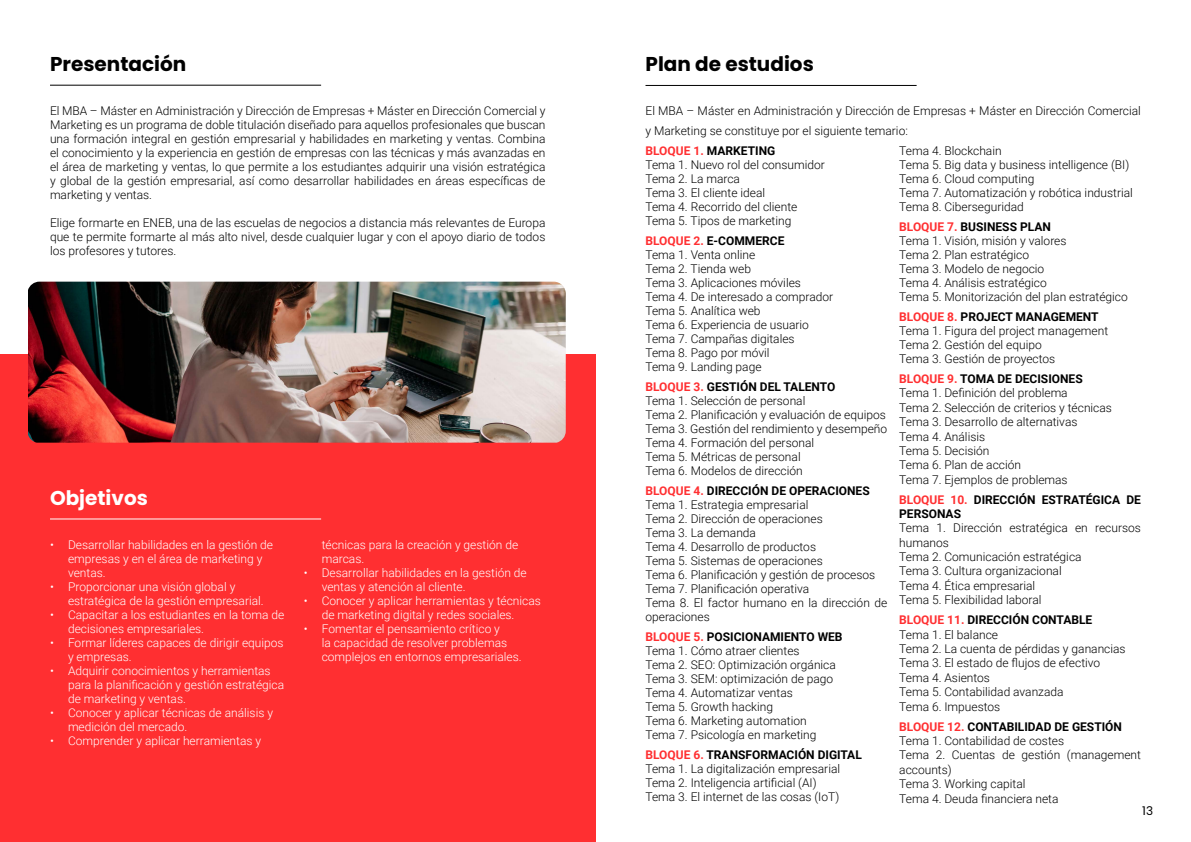
<style>
.page{position:relative;width:1191px;height:842px;background:#fff}
.page>*{position:absolute;margin:0;border:0;box-sizing:border-box;transform-origin:0 0}
.t1{font:700 20px "Poppins";color:#000}
.t2{font:700 20px "Poppins";color:#fff}
.t3{font:300 12px/14px "Roboto";color:#000}
.t4{font:300 12px/14px "Roboto";color:#fff}
.t5{font:700 12px/14px "Roboto";color:#000}
.t6{font:12px "Poppins";color:#000}
.s1{font-weight:700;color:#ff2f31}
.s2{font-weight:700}
.s3{color:#ff2f31}
</style>
<div class="page">
<hr style="left:645px;top:85px;width:271px;height:1px;background:#000">
<div style="left:0;top:355px;width:596px;height:487px;background:#ff2f31"></div>
<hr style="left:50px;top:85px;width:271px;height:1px;background:#000">
<hr style="left:50px;top:518px;width:271px;height:1px;background:#fff">
<img style="left:28px;top:282px;width:538px;height:161px">
<h1 class="t1" style="left:50px;top:52px;width:138px">Presentación</h1>
<p class="t3" style="left:50px;top:103px;width:497px;text-align:justify">El MBA – Máster en Administración y Dirección de Empresas + Máster en Dirección Comercial y Marketing es un programa de doble titulación diseñado para aquellos profesionales que buscan una formación integral en gestión empresarial y habilidades en marketing y ventas. Combina el conocimiento y la experiencia en gestión de empresas con las técnicas y más avanzadas en el área de marketing y ventas, lo que permite a los estudiantes adquirir una visión estratégica y global de la gestión empresarial, así como desarrollar habilidades en áreas específicas de marketing y ventas.</p>
<p class="t3" style="left:50px;top:215px;width:497px;text-align:justify">Elige formarte en ENEB, una de las escuelas de negocios a distancia más relevantes de Europa que te permite formarte al más alto nivel, desde cualquier lugar y con el apoyo diario de todos los profesores y tutores.</p>
<h1 class="t2" style="left:50px;top:486px;width:99px">Objetivos</h1>
<p class="t4" style="left:68px;top:537px;width:207px;text-indent:-18px">• Desarrollar habilidades en la gestión de empresas y en el área de marketing y ventas.</p>
<p class="t4" style="left:68px;top:579px;width:197px;text-indent:-18px">• Proporcionar una visión global y estratégica de la gestión empresarial.</p>
<p class="t4" style="left:68px;top:607px;width:218px;text-indent:-18px">• Capacitar a los estudiantes en la toma de decisiones empresariales.</p>
<p class="t4" style="left:68px;top:635px;width:217px;text-indent:-18px">• Formar líderes capaces de dirigir equipos y empresas.</p>
<p class="t4" style="left:68px;top:663px;width:218px;text-indent:-18px">• Adquirir conocimientos y herramientas para la planificación y gestión estratégica de marketing y ventas.</p>
<p class="t4" style="left:68px;top:705px;width:206px;text-indent:-18px">• Conocer y aplicar técnicas de análisis y medición del mercado.</p>
<p class="t4" style="left:50px;top:733px;width:213px">• Comprender y aplicar herramientas y</p>
<p class="t4" style="left:322px;top:537px;width:198px">técnicas para la creación y gestión de marcas.</p>
<p class="t4" style="left:322px;top:565px;width:207px;text-indent:-18px">• Desarrollar habilidades en la gestión de ventas y atención al cliente.</p>
<p class="t4" style="left:322px;top:593px;width:221px;text-indent:-18px">• Conocer y aplicar herramientas y técnicas de marketing digital y redes sociales.</p>
<p class="t4" style="left:322px;top:621px;width:201px;text-indent:-18px">• Fomentar el pensamiento crítico y<br>la capacidad de resolver problemas complejos en entornos empresariales.</p>
<h1 class="t1" style="left:645px;top:52px;width:170px">Plan de estudios</h1>
<p class="t3" style="left:645px;top:101px;width:497px;line-height:19.7px">El MBA – Máster en Administración y Dirección de Empresas + Máster en Dirección Comercial y Marketing se constituye por el siguiente temario:<br><span class="s1">BLOQUE 1.</span> <span class="s2">MARKETING</span></p>
<p class="t3" style="left:645px;top:157px;width:181px">Tema 1. Nuevo rol del consumidor<br>Tema 2. La marca<br>Tema 3. El cliente ideal<br>Tema 4. Recorrido del cliente<br>Tema 5. Tipos de marketing</p>
<p class="t3" style="left:645px;top:233px;width:189px"><span class="s1">BLOQUE 2.</span> <span class="s2">E-COMMERCE<br></span>Tema 1. Venta online<br>Tema 2. Tienda web<br>Tema 3. Aplicaciones móviles<br>Tema 4. De interesado a comprador<br>Tema 5. Analítica web<br>Tema 6. Experiencia de usuario<br>Tema 7. Campañas digitales<br>Tema 8. Pago por móvil<br>Tema 9. Landing page</p>
<p class="t3" style="left:645px;top:379px;width:243px"><span class="s1">BLOQUE 3.</span> <span class="s2">GESTIÓN DEL TALENTO<br></span>Tema 1. Selección de personal<br>Tema 2. Planificación y evaluación de equipos Tema 3. Gestión del rendimiento y desempeño Tema 4. Formación del personal<br>Tema 5. Métricas de personal<br>Tema 6. Modelos de dirección</p>
<p class="t3" style="left:645px;top:483px;width:243px"><span class="s1">BLOQUE 4.</span> <span class="s2">DIRECCIÓN DE OPERACIONES<br></span>Tema 1. Estrategia empresarial<br>Tema 2. Dirección de operaciones<br>Tema 3. La demanda<br>Tema 4. Desarrollo de productos<br>Tema 5. Sistemas de operaciones<br>Tema 6. Planificación y gestión de procesos<br>Tema 7. Planificación operativa<br>Tema 8. El factor humano en la dirección de operaciones</p>
<p class="t3" style="left:645px;top:629px;width:199px"><span class="s1">BLOQUE 5.</span> <span class="s2">POSICIONAMIENTO WEB<br></span>Tema 1. Cómo atraer clientes<br>Tema 2. SEO: Optimización orgánica<br>Tema 3. SEM: optimización de pago<br>Tema 4. Automatizar ventas<br>Tema 5. Growth hacking<br>Tema 6. Marketing automation<br>Tema 7. Psicología en marketing</p>
<p class="t3" style="left:645px;top:747px;width:218px"><span class="s1">BLOQUE 6.</span> <span class="s2">TRANSFORMACIÓN DIGITAL </span>Tema 1. La digitalización empresarial Tema 2. Inteligencia artificial (AI)<br>Tema 3. El internet de las cosas (IoT)</p>
<p class="t3" style="left:899px;top:143px;width:235px">Tema 4. Blockchain<br>Tema 5. Big data y business intelligence (BI)<br>Tema 6. Cloud computing<br>Tema 7. Automatización y robótica industrial<br>Tema 8. Ciberseguridad</p>
<p class="t3" style="left:899px;top:219px;width:230px"><span class="s1">BLOQUE 7.</span> <span class="s2">BUSINESS PLAN<br></span>Tema 1. Visión, misión y valores<br>Tema 2. Plan estratégico<br>Tema 3. Modelo de negocio<br>Tema 4. Análisis estratégico<br>Tema 5. Monitorización del plan estratégico</p>
<p class="t3" style="left:899px;top:309px;width:210px"><span class="s1">BLOQUE 8.</span> <span class="s2">PROJECT MANAGEMENT<br></span>Tema 1. Figura del project management<br>Tema 2. Gestión del equipo<br>Tema 3. Gestión de proyectos</p>
<p class="t3" style="left:899px;top:371px;width:214px;line-height:14.4px"><span class="s1">BLOQUE 9.</span> <span class="s2">TOMA DE DECISIONES<br></span>Tema 1. Definición del problema<br>Tema 2. Selección de criterios y técnicas<br>Tema 3. Desarrollo de alternativas<br>Tema 4. Análisis<br>Tema 5. Decisión<br>Tema 6. Plan de acción<br>Tema 7. Ejemplos de problemas</p>
<p class="t5" style="left:899px;top:492px;width:243px"><span class="s3">BLOQUE 10.</span> DIRECCIÓN ESTRATÉGICA DE<br>PERSONAS</p>
<p class="t3" style="left:899px;top:520px;width:243px;line-height:14.4px">Tema 1. Dirección estratégica en recursos humanos<br>Tema 2. Comunicación estratégica<br>Tema 3. Cultura organizacional<br>Tema 4. Ética empresarial<br>Tema 5. Flexibilidad laboral</p>
<p class="t3" style="left:899px;top:612px;width:228px;line-height:14.4px"><span class="s1">BLOQUE 11.</span> <span class="s2">DIRECCIÓN CONTABLE<br></span>Tema 1. El balance<br>Tema 2. La cuenta de pérdidas y ganancias<br>Tema 3. El estado de flujos de efectivo<br>Tema 4. Asientos<br>Tema 5. Contabilidad avanzada<br>Tema 6. Impuestos</p>
<p class="t3" style="left:899px;top:719px;width:243px;line-height:14.4px"><span class="s1">BLOQUE 12.</span> <span class="s2">CONTABILIDAD DE GESTIÓN<br></span>Tema 1. Contabilidad de costes<br>Tema 2. Cuentas de gestión (management accounts)<br>Tema 3. Working capital<br>Tema 4. Deuda financiera neta</p>
<p class="t6" style="left:1142px;top:803px;width:12px">13</p>
</div>
